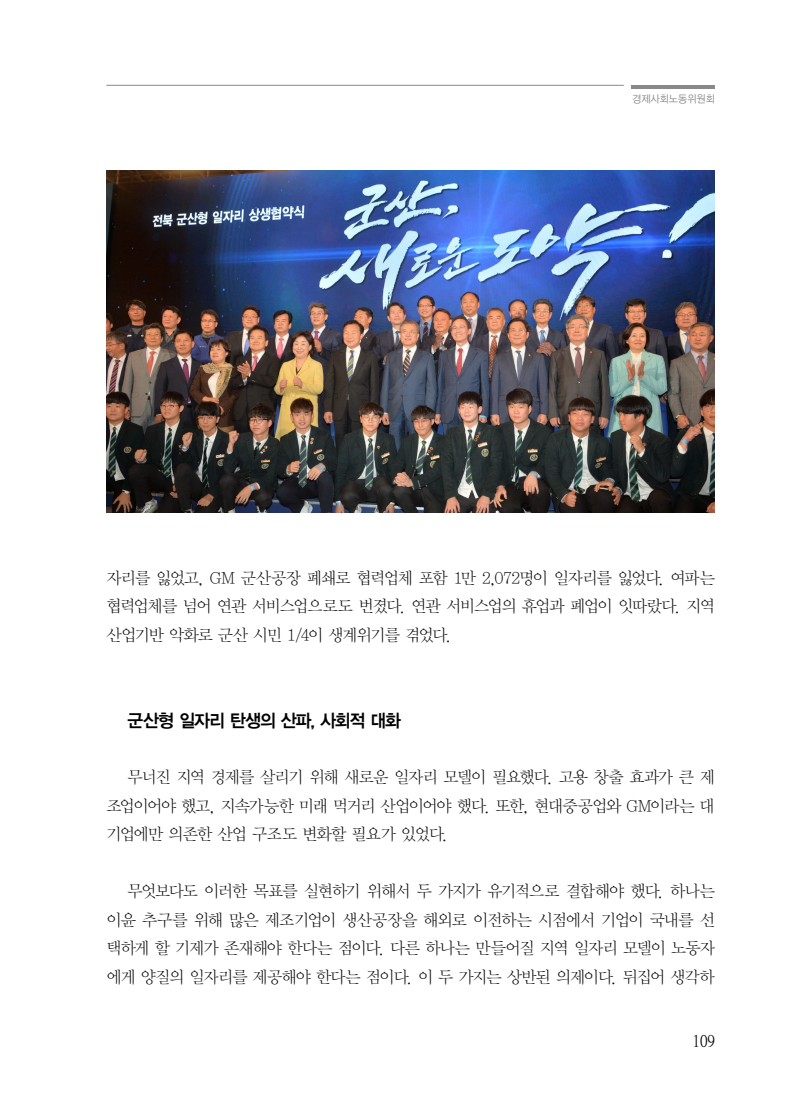
<style>
.page{position:relative;width:800px;height:1106px;background:#fff}
.page>*{position:absolute;margin:0;border:0;box-sizing:border-box;transform-origin:0 0}
.t1{font:18px "YDVYGO34";letter-spacing:-.045em;color:#000;scale:.95 1}
.t2{font:16.5px/28.5px "YDVY Mj O31";letter-spacing:-.065em;color:#000;text-align:justify}
.t3{font:16.5px "YDVY Mj O520";color:#000}
.t4{font:10.5px "YDVYGO32";color:#898989;scale:.95 1}
</style>
<div class="page">
<img style="left:107px;top:170px;width:607px;height:342px">
<hr style="left:631px;top:85px;width:83px;height:3px;background:#898989">
<hr style="left:106px;top:85px;width:517px;height:1px;background:#898989">
<p class="t4" style="left:632px;top:93px;width:88px">경제사회노동위원회</p>
<p class="t2" style="left:106px;top:563px;width:610px">자리를 잃었고, GM 군산공장 폐쇄로 협력업체 포함 1만 2,072명이 일자리를 잃었다. 여파는 협력업체를 넘어 연관 서비스업으로도 번졌다. 연관 서비스업의 휴업과 폐업이 잇따랐다. 지역 산업기반 악화로 군산 시민 1/4이 생계위기를 겪었다.</p>
<p class="t1" style="left:128px;top:710px;width:289px">군산형 일자리 탄생의 산파, 사회적 대화</p>
<p class="t2" style="left:106px;top:763px;width:610px;text-indent:21px">무너진 지역 경제를 살리기 위해 새로운 일자리 모델이 필요했다. 고용 창출 효과가 큰 제 조업이어야 했고, 지속가능한 미래 먹거리 산업이어야 했다. 또한, 현대중공업와 GM이라는 대 기업에만 의존한 산업 구조도 변화할 필요가 있었다.</p>
<p class="t2" style="left:106px;top:877px;width:610px;text-indent:21px">무엇보다도 이러한 목표를 실현하기 위해서 두 가지가 유기적으로 결합해야 했다. 하나는 이윤 추구를 위해 많은 제조기업이 생산공장을 해외로 이전하는 시점에서 기업이 국내를 선 택하게 할 기제가 존재해야 한다는 점이다. 다른 하나는 만들어질 지역 일자리 모델이 노동자 에게 양질의 일자리를 제공해야 한다는 점이다. 이 두 가지는 상반된 의제이다. 뒤집어 생각하</p>
<p class="t3" style="left:692px;top:1031px;width:24px">109</p>
</div>
